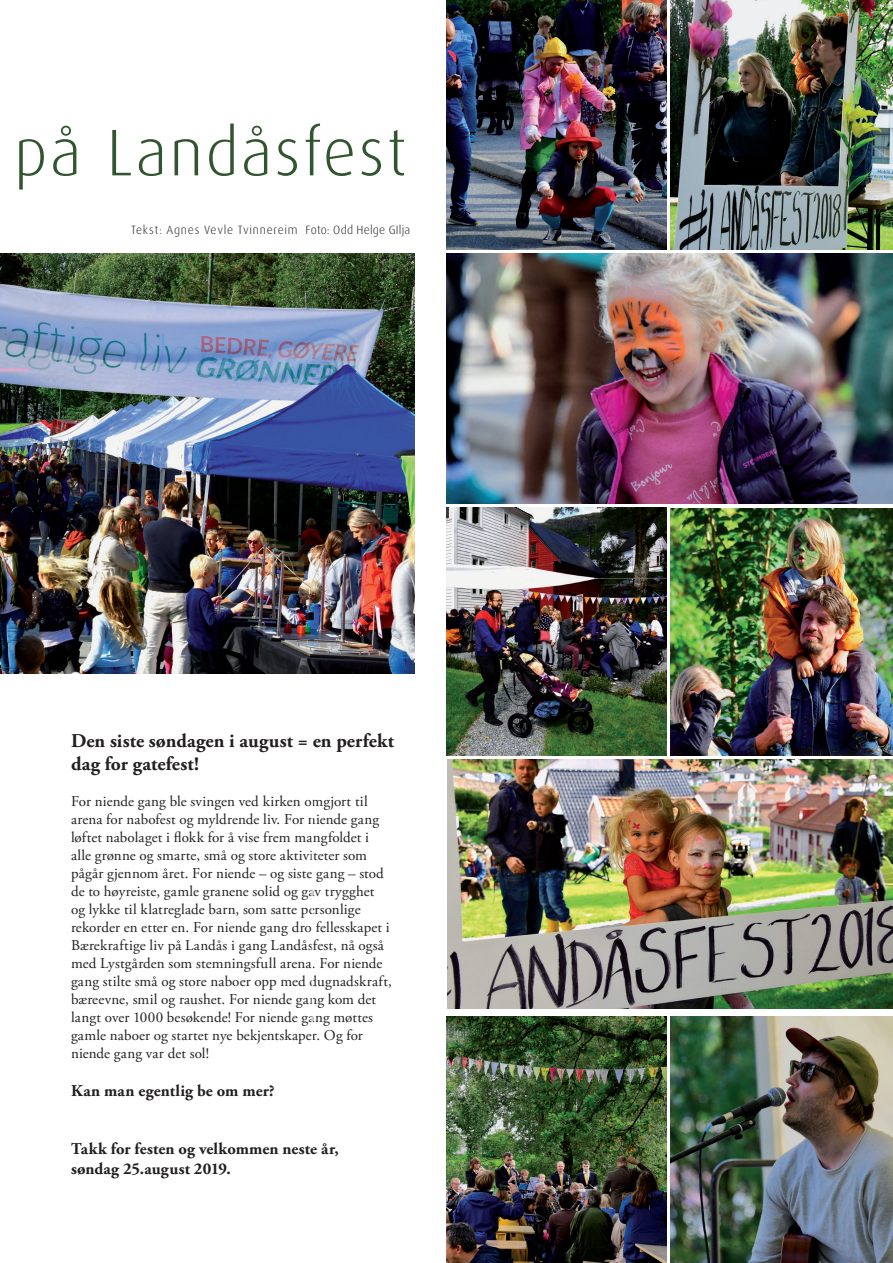
<style>
.page{position:relative;width:893px;height:1263px;background:#fff}
.page>*{position:absolute;margin:0;border:0;box-sizing:border-box;transform-origin:0 0}
.t1{font:300 66px "Dax OT";letter-spacing:.035em;color:#31552e}
.t2{font:700 19.5px/23.4px "Adobe Garamond Pro";letter-spacing:.005em;color:#231f20}
.t3{font:700 16.5px/19.8px "Adobe Garamond Pro";letter-spacing:.005em;color:#231f20}
.t4{font:15px/18px "Adobe Garamond Pro";letter-spacing:.005em;color:#231f20}
.t5{font:300 12px "Dax OT";letter-spacing:.05em;color:#231f20}
</style>
<div class="page">
<img style="left:0;top:254px;width:415px;height:420px">
<img style="left:446px;top:507px;width:221px;height:249px">
<img style="left:448px;top:759px;width:445px;height:250px">
<img style="left:446px;top:0;width:221px;height:249px">
<img style="left:446px;top:254px;width:447px;height:249px">
<img style="left:671px;top:508px;width:222px;height:248px">
<img style="left:671px;top:0;width:222px;height:249px">
<img style="left:446px;top:1016px;width:221px;height:247px">
<img style="left:671px;top:1016px;width:222px;height:247px">
<h1 class="t1" style="left:14px;top:90px;width:394px">på Landåsfest</h1>
<p class="t5" style="left:131px;top:218px;width:281px">Tekst: Agnes Vevle Tvinnereim Foto: Odd Helge GIlja</p>
<h2 class="t2" style="left:71px;top:729px;width:325px">Den siste søndagen i august = en perfekt dag for gatefest!</h2>
<p class="t4" style="left:71px;top:793px;width:322px">For niende gang ble svingen ved kirken omgjort til arena for nabofest og myldrende liv. For niende gang løftet nabolaget i flokk for å vise frem mangfoldet i alle grønne og smarte, små og store aktiviteter som pågår gjennom året. For niende – og siste gang – stod de to høyreiste, gamle granene solid og gav trygghet og lykke til klatreglade barn, som satte personlige rekorder en etter en. For niende gang dro fellesskapet i Bærekraftige liv på Landås i gang Landåsfest, nå også med Lystgården som stemningsfull arena. For niende gang stilte små og store naboer opp med dugnadskraft, bæreevne, smil og raushet. For niende gang kom det langt over 1000 besøkende! For niende gang møttes gamle naboer og startet nye bekjentskaper. Og for niende gang var det sol!</p>
<p class="t3" style="left:71px;top:1081px;width:205px">Kan man egentlig be om mer?</p>
<p class="t3" style="left:71px;top:1139px;width:269px">Takk for festen og velkommen neste år, søndag 25.august 2019.</p>
</div>
